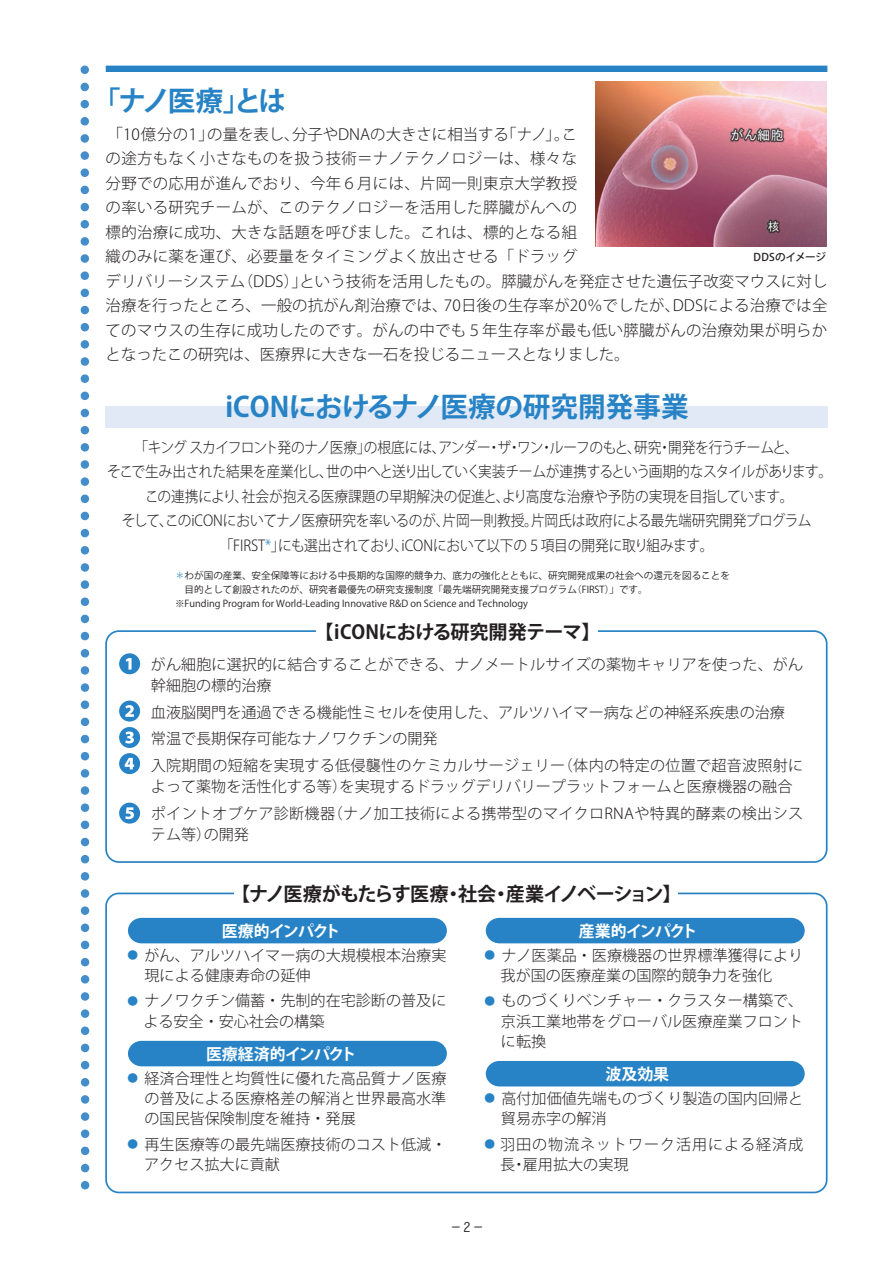
<style>
.page{position:relative;width:893px;height:1263px;background:#fff}
.page>*{position:absolute;margin:0;border:0;box-sizing:border-box;transform-origin:0 0}
.t1{font:700 27.6px "Koz Go Pro";letter-spacing:-.01em;color:#2783c5}
.t2{font:700 19.2px "Koz Go Pro";letter-spacing:-.02em;color:#231f20}
.t3{font:700 19.2px "Koz Go Pro";letter-spacing:-.065em;color:#231f20}
.t4{font:700 19.2px "Koz Go Pro";letter-spacing:-.075em;color:#231f20}
.t5{font:700 19.2px "Koz Go Pro";letter-spacing:-.04em;color:#231f20}
.t6{font:700 15.9px "Koz Go Pro";letter-spacing:-.04em;color:#fff}
.t7{font:300 15.45px/24.5px "Koz Go Pr 6 N";letter-spacing:.02em;color:#231f20}
.t8{font:300 15.45px "Koz Go Pr 6 N";color:#231f20}
.t9{font:300 15.15px/21.3px "Koz Go Pr 6 N";color:#231f20}
.t10{font:300 15.15px/24.5px "Koz Go Pr 6 N";color:#231f20;scale:.91 1}
.t11{font:300 15.15px/24.5px "Koz Go Pr 6 N";letter-spacing:-.025em;color:#231f20;scale:.91 1}
.t12{font:300 15.15px/26.5px "Koz Go Pr 6 N";letter-spacing:.02em;color:#231f20}
.t13{font:300 15.15px "Koz Go Pr 6 N";letter-spacing:-.03em;color:#231f20;scale:.91 1}
.t14{font:300 15.15px/25.5px "Koz Go Pr 6 N";letter-spacing:.06em;color:#231f20}
.t15{font:700 13.8px "Letter Gothic Std";color:#231f20}
.t16{font:500 10.65px "Koz Go Pr 6 N";letter-spacing:-.02em;color:#231f20}
.t17{font:300 10.65px "Koz Go Pr 6 N";color:#2783c5}
.t18{font:9.6px/13.8px "Koz Go Pr 6 N";color:#231f20}
.s1{color:#2783c5}
</style>
<div class="page">
<div style="left:106px;top:66px;width:721px;height:6px;background:#2783c5"></div>
<div style="left:105px;top:630px;width:722px;height:233px;border:2px solid #2783c5;border-radius:13px"></div>
<div style="left:316px;top:621px;width:282px;height:20px;background:#fff"></div>
<div style="left:105px;top:892px;width:722px;height:301px;border:2px solid #2783c5;border-radius:13px"></div>
<div style="left:235px;top:883px;width:443px;height:20px;background:#fff"></div>
<img style="left:595px;top:81px;width:232px;height:165px">
<div style="left:105px;top:406px;width:722px;height:21px;background:#e1e9f6"></div>
<svg style="left:119px;top:653px;width:21px;height:21px"></svg>
<svg style="left:119px;top:700px;width:21px;height:21px"></svg>
<svg style="left:119px;top:727px;width:21px;height:47px"></svg>
<svg style="left:119px;top:803px;width:21px;height:21px"></svg>
<div style="left:128px;top:918px;width:319px;height:25px;background:#2783c5"></div>
<div style="left:128px;top:1041px;width:319px;height:25px;background:#2783c5"></div>
<div style="left:486px;top:918px;width:319px;height:25px;background:#2783c5"></div>
<div style="left:486px;top:1061px;width:319px;height:25px;background:#2783c5"></div>
<svg style="left:81px;top:70px;width:8px;height:1120px"></svg>
<h1 class="t1" style="left:93px;top:83px;width:195px">「ナノ医療とは</h1>
<h1 class="t1" style="left:223px;top:83px;width:29px">」</h1>
<p class="t7" style="left:108px;top:122px;width:82px">「10億分の</p>
<p class="t7" style="left:106px;top:147px;width:473px">の途方もなく小さなものを扱う技術＝ナノテクノロジーは、様々な</p>
<p class="t7" style="left:106px;top:171px;width:473px">分野での応用が進んでおり、今年６月には、片岡一則東京大学教授</p>
<p class="t7" style="left:106px;top:196px;width:473px">の率いる研究チームが、このテクノロジーを活用した膵臓がんへの</p>
<p class="t7" style="left:106px;top:220px;width:473px">標的治療に成功、大きな話題を呼びました。これは、標的となる組</p>
<p class="t7" style="left:106px;top:245px;width:473px">織のみに薬を運び、必要量をタイミングよく放出させる「ドラッグ</p>
<p class="t7" style="left:299px;top:269px;width:530px">という技術を活用したもの。膵臓がんを発症させた遺伝子改変マウスに対し</p>
<p class="t7" style="left:501px;top:122px;width:70px">「ナノ」。</p>
<p class="t7" style="left:185px;top:122px;width:116px">１の量を表し、</p>
<p class="t8" style="left:292px;top:126px;width:218px">分子やDNAの大きさに相当する</p>
<p class="t7" style="left:562px;top:122px;width:17px">こ</p>
<p class="t7" style="left:198px;top:122px;width:17px">」</p>
<p class="t16" style="left:753px;top:251px;width:74px">DDSのイメージ</p>
<p class="t7" style="left:106px;top:269px;width:141px">デリバリーシステム</p>
<p class="t7" style="left:238px;top:269px;width:71px">（DDS）」</p>
<p class="t7" style="left:106px;top:293px;width:723px">治療を行ったところ、一般の抗がん剤治療では、<br>てのマウスの生存に成功したのです。がんの中でも５年生存率が最も低い膵臓がんの治療効果が明らかとなったこの研究は、医療界に大きな一石を投じるニュースとなりました。</p>
<p class="t7" style="left:444px;top:293px;width:238px">70日後の生存率が20％でしたが、</p>
<p class="t7" style="left:673px;top:293px;width:156px">DDSによる治療では全</p>
<h1 class="t1" style="left:225px;top:389px;width:465px">iCONにおけるナノ医療の研究開発事業</h1>
<p class="t13" style="left:134px;top:439px;width:731px">「キングスカイフロント発のナノ医療の根底にはアンダーザワンルーフのもと研究開発を行うチームと、</p>
<p class="t11" style="left:107px;top:435px;width:798px;text-indent:250px">」<br>そこで生み出された結果を産業化し世の中へと送り出していく実装チームが連携するという画期的なスタイルがあります。</p>
<p class="t10" style="left:487px;top:435px;width:39px">・・</p>
<p class="t10" style="left:540px;top:435px;width:17px">・</p>
<p class="t10" style="left:658px;top:435px;width:17px">・</p>
<p class="t10" style="left:432px;top:435px;width:17px">、</p>
<p class="t10" style="left:627px;top:435px;width:17px">、</p>
<p class="t10" style="left:145px;top:460px;width:714px;text-indent:174px">、<br>この連携により社会が抱える医療課題の早期解決の促進とより高度な治療や予防の実現を目指しています。</p>
<p class="t10" style="left:122px;top:484px;width:759px;text-indent:113px">、<br>そしてこのiCONにおいてナノ医療研究を率いるのが片岡一則教授片岡氏は政府による最先端研究開発プログラム</p>
<p class="t10" style="left:496px;top:484px;width:17px">、</p>
<p class="t10" style="left:524px;top:509px;width:17px">。</p>
<p class="t10" style="left:159px;top:509px;width:17px">、</p>
<p class="t10" style="left:436px;top:509px;width:17px">、</p>
<p class="t10" style="left:220px;top:533px;width:73px">「FIRST<span class="s1">*</span>」</p>
<p class="t11" style="left:278px;top:533px;width:480px">にも選出されており iCONにおいて以下の５項目の開発に取り組みます。</p>
<p class="t10" style="left:394px;top:533px;width:17px">、</p>
<p class="t18" style="left:572px;top:569px;width:159px;text-indent:-397px"><span class="s1">＊</span>わが国の産業、安全保障等における中長期的な国際的競争力、底力の強化とともに、研究開発成果の社会への還元を図ることを（FIRST）」です。</p>
<p class="t18" style="left:175px;top:583px;width:403px">　目的として創設されたのが、研究者最優先の研究支援制度「最先端研究開発支援プログラム※Funding Program for World-Leading Innovative &amp;R D on Science and Technology</p>
<p class="t2" style="left:314px;top:620px;width:288px">【iCONにおける研究開発テーマ【</p>
<p class="t9" style="left:151px;top:654px;width:654px">がん細胞に選択的に結合することができる、ナノメートルサイズの薬物キャリアを使った、がん幹細胞の標的治療</p>
<p class="t9" style="left:151px;top:702px;width:635px">血液脳関門を通過できる機能性ミセルを使用した、アルツハイマー病などの神経系疾患の治療</p>
<p class="t9" style="left:151px;top:728px;width:288px">常温で長期保存可能なナノワクチンの開発</p>
<p class="t9" style="left:558px;top:755px;width:247px">（体内の特定の位置で超音波照射に</p>
<p class="t9" style="left:340px;top:755px;width:454px;text-indent:-189px">入院期間の短縮を実現する低侵襲性のケミカルサージェリー<br>を実現するドラッグデリバリープラットフォームと医療機器の融合</p>
<p class="t12" style="left:328px;top:773px;width:477px;text-indent:-177px">よって薬物を活性化する等）<br>（ナノ加工技術による携帯型のマイクロRNAや特異的酵素の検出シス</p>
<p class="t12" style="left:204px;top:803px;width:133px;line-height:21.3px;text-indent:-53px">ポイントオブケア診断機器の開発</p>
<p class="t9" style="left:151px;top:824px;width:62px">テム等）</p>
<p class="t3" style="left:231px;top:882px;width:219px">【ナノ医療がもたらす医療</p>
<p class="t6" style="left:222px;top:921px;width:120px">医療的インパクト</p>
<p class="t9" style="left:145px;top:945px;width:303px">がん、アルツハイマー病の大規模根本治療実</p>
<p class="t5" style="left:458px;top:882px;width:40px">社会</p>
<p class="t4" style="left:506px;top:882px;width:177px">産業イノベーション【</p>
<p class="t5" style="left:444px;top:882px;width:21px">・</p>
<p class="t5" style="left:492px;top:882px;width:21px">・</p>
<p class="t6" style="left:579px;top:921px;width:120px">産業的インパクト</p>
<p class="t9" style="left:501px;top:945px;width:303px">ナノ医薬品・医療機器の世界標準獲得により</p>
<p class="t17" style="left:127px;top:949px;width:12px">●</p>
<p class="t17" style="left:484px;top:949px;width:12px">●</p>
<p class="t9" style="left:144px;top:963px;width:303px;line-height:25.5px">現による健康寿命の延伸<br>ナノワクチン備蓄・先制的在宅診断の普及に</p>
<p class="t17" style="left:127px;top:995px;width:12px">●</p>
<p class="t9" style="left:501px;top:963px;width:304px;line-height:25.5px">我が国の医療産業の国際的競争力を強化<br>ものづくりベンチャー・クラスター構築で、</p>
<p class="t17" style="left:484px;top:995px;width:12px">●</p>
<p class="t9" style="left:143px;top:1011px;width:183px">よる安全・安心社会の構築</p>
<p class="t6" style="left:206px;top:1043px;width:152px">医療経済的インパクト</p>
<p class="t9" style="left:145px;top:1068px;width:303px">経済合理性と均質性に優れた高品質ナノ医療</p>
<p class="t17" style="left:127px;top:1072px;width:12px">●</p>
<p class="t9" style="left:144px;top:1089px;width:303px;line-height:20.2px">の普及による医療格差の解消と世界最高水準の国民皆保険制度を維持・発展</p>
<p class="t9" style="left:145px;top:1134px;width:303px">再生医療等の最先端医療技術のコスト低減・</p>
<p class="t17" style="left:127px;top:1138px;width:12px">●</p>
<p class="t9" style="left:501px;top:1011px;width:304px;line-height:20.2px">京浜工業地帯をグローバル医療産業フロントに転換</p>
<p class="t6" style="left:605px;top:1064px;width:65px">波及効果</p>
<p class="t9" style="left:501px;top:1088px;width:303px">高付加価値先端ものづくり製造の国内回帰と</p>
<p class="t17" style="left:484px;top:1092px;width:12px">●</p>
<p class="t14" style="left:500px;top:1106px;width:305px">貿易赤字の解消<br>羽田の物流ネットワーク活用による経済成</p>
<p class="t17" style="left:484px;top:1138px;width:12px">●</p>
<p class="t9" style="left:144px;top:1154px;width:137px">アクセス拡大に貢献</p>
<p class="t9" style="left:523px;top:1154px;width:107px">雇用拡大の実現</p>
<p class="t9" style="left:500px;top:1154px;width:17px">長</p>
<p class="t9" style="left:511px;top:1154px;width:17px">・</p>
<p class="t15" style="left:452px;top:1218px;width:32px">−2−</p>
</div>
